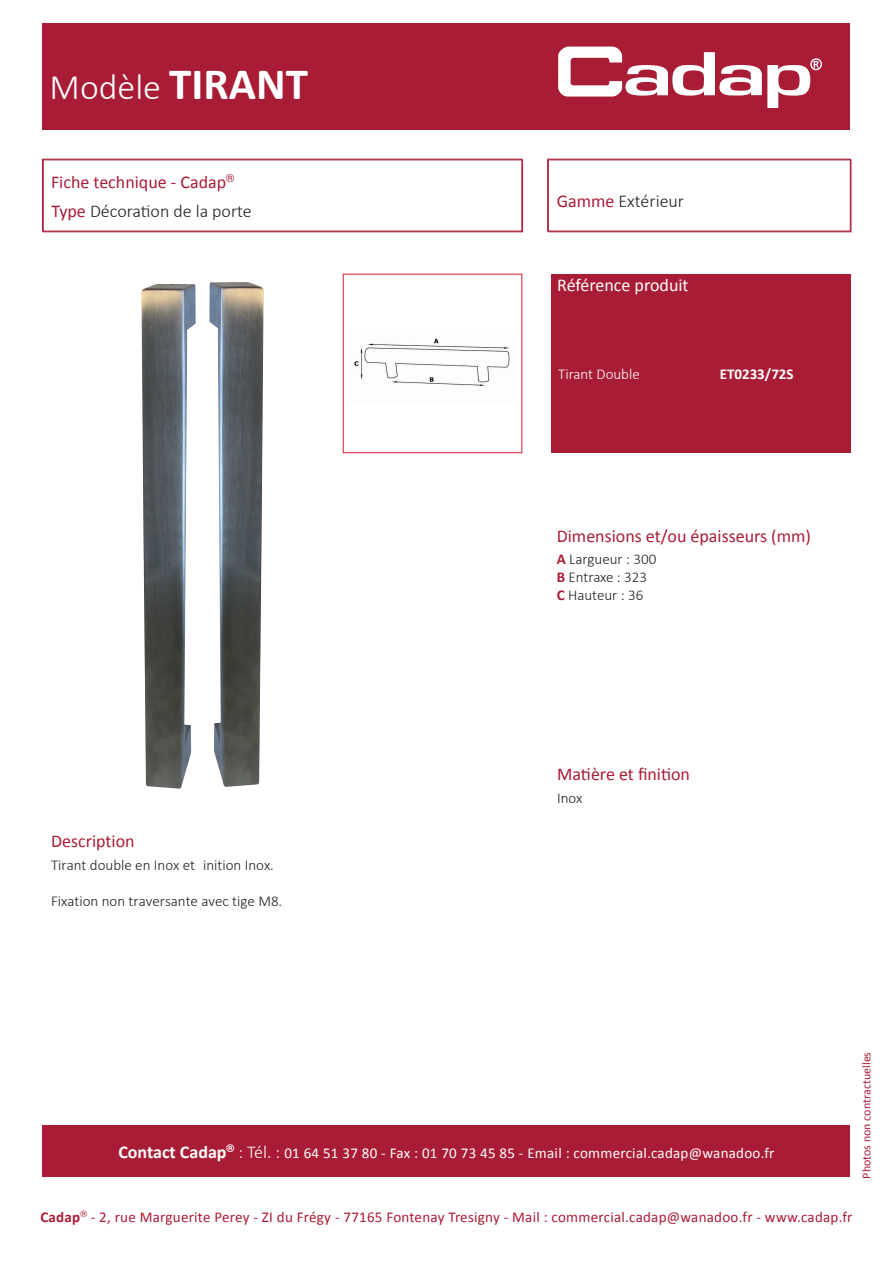
<style>
.page{position:relative;width:893px;height:1263px;background:#fff}
.page>*{position:absolute;margin:0;border:0;box-sizing:border-box;transform-origin:0 0}
.t1{font:300 36px "Calibri";color:#fff}
.t2{font:18px "Calibri";color:#a91c35}
.t3{font:300 18px "Calibri";color:#231f20}
.t4{font:18px "Calibri";color:#fff}
.t5{font:15px "Calibri";letter-spacing:.015em;color:#a91c35}
.t6{font:300 15px/18px "Calibri";color:#231f20}
.t7{font:15px "Calibri";letter-spacing:.015em;color:#fff}
.t8{font:300 15px "Calibri";color:#fff}
.t9{font:700 15px "Calibri";color:#fff}
.t10{font:12px "Calibri";color:#a91c35}
.s1{font-weight:700;font-size:45px}
.s2{font-weight:400;color:#a91c35}
.s3{font-weight:700;color:#a91c35}
.s4{font-weight:700;font-size:18px}
.s5{font-weight:300;font-size:18px}
.s6{font-weight:700}
</style>
<div class="page">
<div style="left:43px;top:23px;width:807px;height:106px;background:#a91c35"></div>
<svg style="left:558px;top:47px;width:264px;height:61px"></svg>
<div style="left:42px;top:159px;width:480px;height:72px;border:1px solid #a91c35"></div>
<div style="left:43px;top:1125px;width:807px;height:51px;background:#a91c35"></div>
<div style="left:547px;top:159px;width:303px;height:72px;border:1px solid #a91c35"></div>
<div style="left:551px;top:274px;width:299px;height:179px;background:#a91c35"></div>
<div style="left:43px;top:160px;width:480px;height:72px;border:1px solid #a91c35"></div>
<div style="left:548px;top:160px;width:303px;height:72px;border:1px solid #a91c35"></div>
<img style="left:353px;top:338px;width:157px;height:49px">
<div style="left:343px;top:274px;width:179px;height:179px;border:1px solid #d1232a"></div>
<img style="left:209px;top:282px;width:55px;height:505px">
<img style="left:141px;top:284px;width:55px;height:505px">
<h1 class="t1" style="left:50px;top:65px;width:260px">Modèle <span class="s1">TIRANT</span></h1>
<p class="t2" style="left:51px;top:171px;width:185px">Fiche technique - Cadap<sup>®</sup></p>
<p class="t3" style="left:51px;top:200px;width:202px"><span class="s2">Type</span> Décoration de la porte</p>
<p class="t3" style="left:557px;top:190px;width:129px"><span class="s2">Gamme</span> Extérieur</p>
<p class="t4" style="left:557px;top:274px;width:133px">Référence produit</p>
<p class="t8" style="left:558px;top:365px;width:83px">Tirant Double</p>
<p class="t9" style="left:720px;top:364px;width:75px">ET0233/72S</p>
<p class="t2" style="left:557px;top:524px;width:256px">Dimensions et/ou épaisseurs (mm)</p>
<p class="t6" style="left:557px;top:550px;width:101px"><span class="s3">A</span> Largueur : 300<br><span class="s3">B</span> Entraxe : 323<br><span class="s3">C</span> Hauteur : 36</p>
<p class="t2" style="left:51px;top:830px;width:85px">Description</p>
<p class="t6" style="left:51px;top:855px;width:224px">Tirant double en Inox et inition Inox.</p>
<p class="t6" style="left:51px;top:891px;width:233px">Fixation non traversante avec tige M8.</p>
<p class="t2" style="left:557px;top:763px;width:134px">Matière et finition</p>
<p class="t6" style="left:557px;top:789px;width:27px">Inox</p>
<p class="t7" style="left:118px;top:1143px;width:658px"><span class="s4">Contact Cadap</span><sup>®</sup> <span class="s5">: Tél. :</span> 01 64 51 37 80 - Fax : 01 70 73 45 85 - Email : commercial.cadap@wanadoo.fr</p>
<p class="t10" style="left:859px;top:1179px;width:128px;rotate:-90deg">Photos non contractuelles</p>
<p class="t5" style="left:40px;top:1207px;width:814px"><span class="s6">Cadap</span><sup>®</sup> - 2, rue Marguerite Perey - ZI du Frégy - 77165 Fontenay Tresigny - Mail : commercial.cadap@wanadoo.fr - www.cadap.fr</p>
</div>
